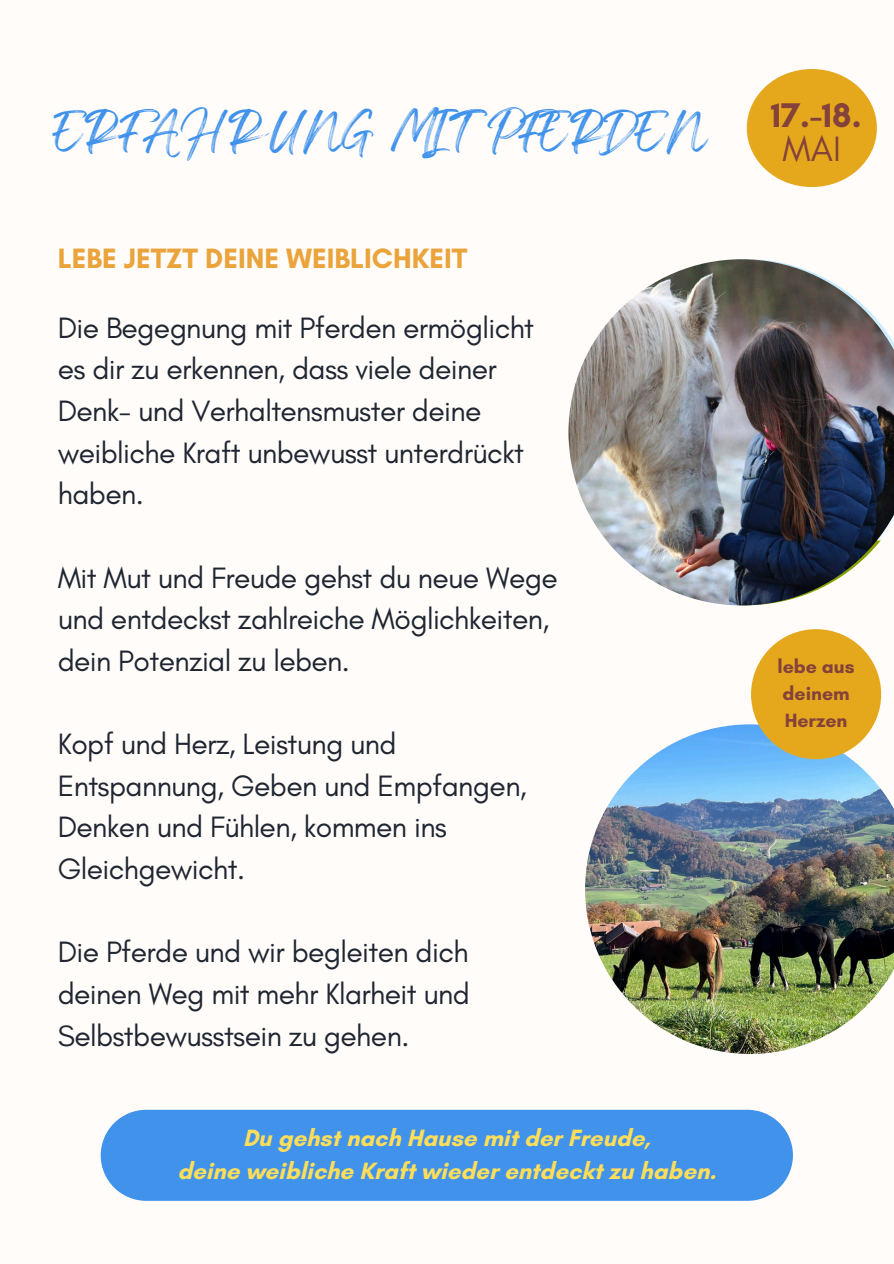
<style>
.page{position:relative;width:894px;height:1264px;background:#fff}
.page>*{position:absolute;margin:0;border:0;box-sizing:border-box;transform-origin:0 0}
.t1{font:36px "Glacial Indifference";color:#85423a}
.t2{font:700 34.8px "Glacial Indifference";color:#85423a}
.t3{font:30.3px "Wonderful Branding";color:#4092eb}
.t4{font:30px/41.7px "Glacial Indifference";letter-spacing:-.02em;color:#1f2631}
.t5{font:700 28.5px "Glacial Indifference";color:#eaa43b}
.t6{font:700 24px "Glacial Indifference";color:#ffde59}
.t7{font:700 19.5px/27px "Glacial Indifference";color:#85423a}
</style>
<div class="page">
<div style="left:0;top:0;width:893px;height:1263px;background:#fffcfa"></div>
<img style="left:585px;top:724px;width:308px;height:329px">
<div style="left:746px;top:69px;width:130px;height:118px;background:#e5a81d;border-radius:50%"></div>
<div style="left:750px;top:629px;width:130px;height:130px;background:#e5a81d;border-radius:50%"></div>
<div style="left:101px;top:1109px;width:691px;height:91px;background:#4092eb"></div>
<img style="left:568px;top:259px;width:325px;height:346px">
<p class="t3" style="left:58px;top:124px;width:652px">ERFAHRUNG MIT PFERDEN</p>
<p class="t5" style="left:58px;top:241px;width:411px">LEBE JETZT DEINE WEIBLICHKEIT</p>
<h3 class="t4" style="left:58px;top:306px;width:478px">Die Begegnung mit Pferden ermöglicht es dir zu erkennen, dass viele deiner<br>Denk- und Verhaltensmuster deine weibliche Kraft unbewusst unterdrückt haben.</h3>
<h5 class="t4" style="left:58px;top:556px;width:501px">Mit Mut und Freude gehst du neue Wege und entdeckst zahlreiche Möglichkeiten, dein Potenzial zu leben.</h5>
<h5 class="t4" style="left:58px;top:722px;width:470px">Kopf und Herz, Leistung und<br>Entspannung, Geben und Empfangen,<br>Denken und Fühlen, kommen ins<br>Gleichgewicht.</h5>
<h5 class="t4" style="left:58px;top:931px;width:413px;text-align:justify">Die Pferde und wir begleiten dich deinen Weg mit mehr Klarheit und Selbstbewusstsein zu gehen.</h5>
<h2 class="t6" style="left:243px;top:1123px;width:409px">Du gehst nach Hause mit der Freude,</h2>
<h4 class="t6" style="left:177px;top:1156px;width:540px">deine weibliche Kraft wieder entdeckt zu haben.</h4>
<p class="t2" style="left:770px;top:94px;width:92px">17.-18.</p>
<h5 class="t1" style="left:782px;top:127px;width:60px">MAI</h5>
<h6 class="t7" style="left:777px;top:652px;width:79px">lebe aus deinem<br>Herzen</h6>
</div>
